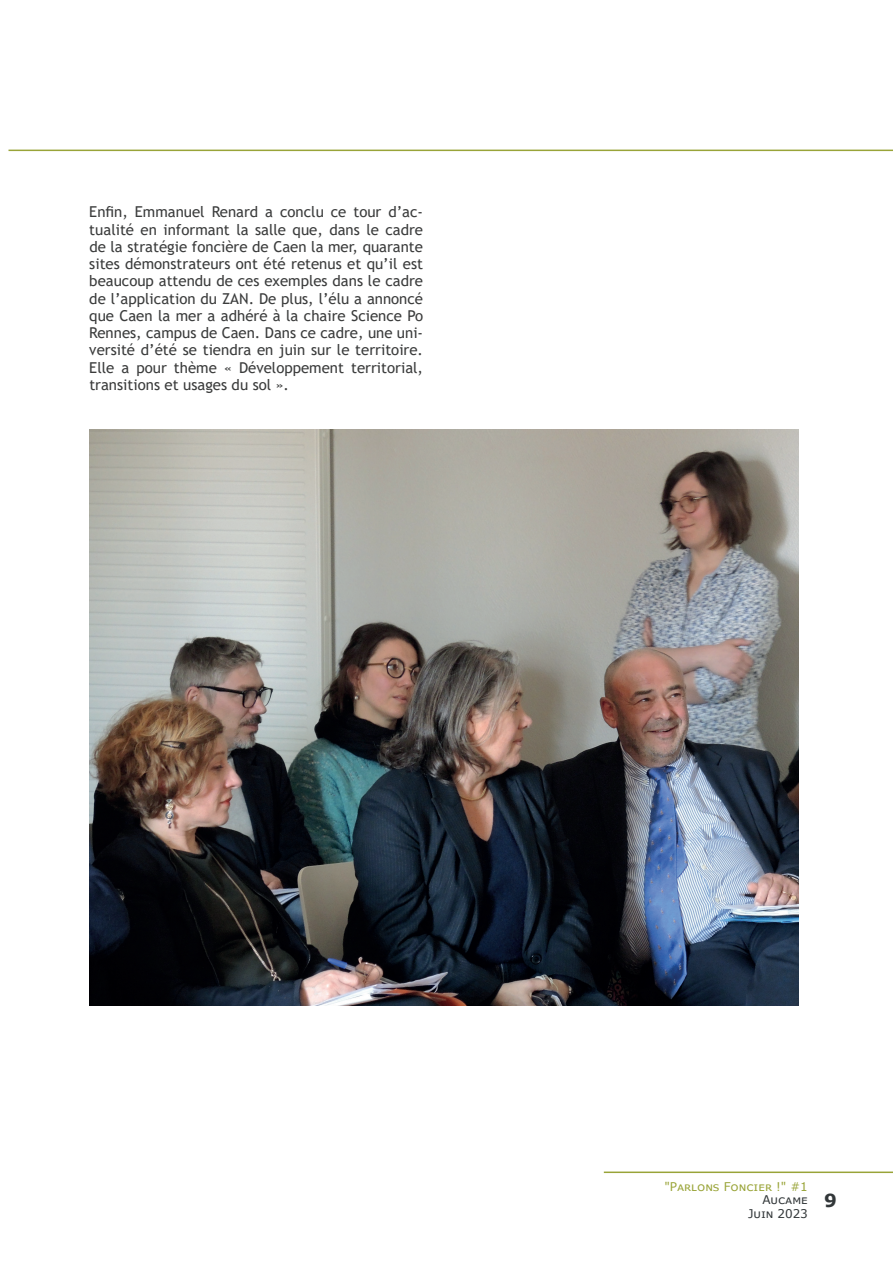
<style>
.page{position:relative;width:893px;height:1263px;background:#fff}
.page>*{position:absolute;margin:0;border:0;box-sizing:border-box;transform-origin:0 0}
.t1{font:700 18px "Verdana";color:#323739}
.t2{font:15px/17.2px "Trebuchet MS";color:#3b3c3c;text-align:justify}
.t3{font:12px "Verdana";letter-spacing:-.005em;color:#99a438}
.t4{font:12px/13.5px "Verdana";letter-spacing:-.005em;color:#323739;text-align:right}
</style>
<div class="page">
<hr style="left:9px;top:150px;width:884px;height:1px;background:#99a438">
<hr style="left:604px;top:1171px;width:289px;height:2px;background:#99a438">
<img style="left:89px;top:429px;width:709px;height:577px">
<p class="t2" style="left:89px;top:203px;width:335px">Enfin, Emmanuel Renard a conclu ce tour d’ac&shy;tualité en informant la salle que, dans le cadre de la stratégie foncière de Caen la mer, quarante sites démonstrateurs ont été retenus et qu’il est beaucoup attendu de ces exemples dans le cadre de l’application du ZAN. De plus, l’élu a annoncé que Caen la mer a adhéré à la chaire Science Po Rennes, campus de Caen. Dans ce cadre, une uni&shy;versité d’été se tiendra en juin sur le territoire.<br>Elle a pour thème « Développement territorial, transitions et usages du sol ».</p>
<p class="t3" style="left:664px;top:1178px;width:145px">"Parlons Foncier !" #1</p>
<p class="t4" style="left:748px;top:1193px;width:61px">Aucame<br>Juin 2023</p>
<p class="t1" style="left:824px;top:1187px;width:14px">9</p>
</div>
